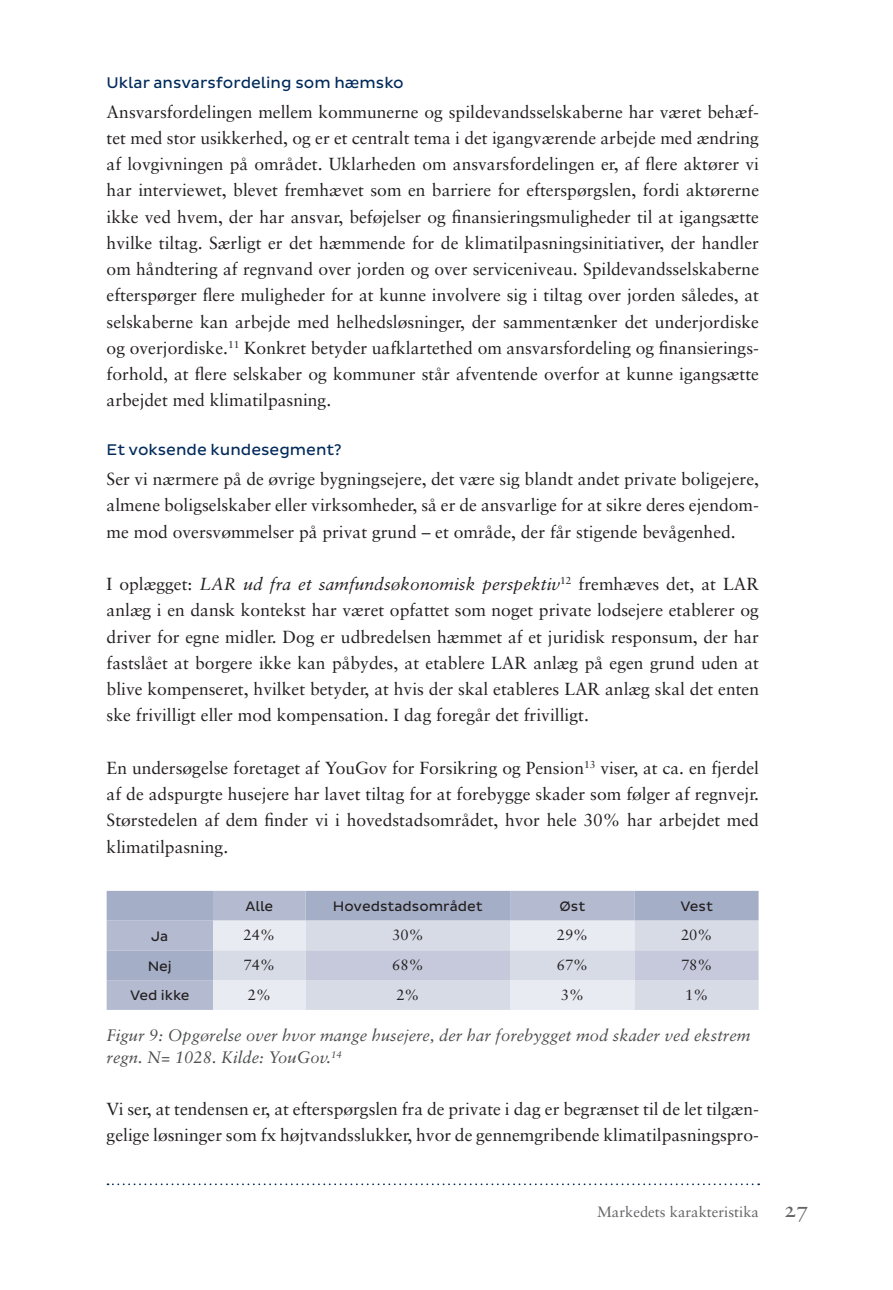
<style>
.page{position:relative;width:893px;height:1290px;background:#fff}
.page>*{position:absolute;margin:0;border:0;box-sizing:border-box;transform-origin:0 0}
.Normal_udenspace{font:17.5px/26.2px "Sabon";color:#231f20;text-align:justify}
.Billedtekst{font:italic 16.62px/21.9px "Sabon";color:#4b4c4d}
.Heading_4{font:15.75px "Pluto Sans";color:#002a5b}
.tabel_brod{font:14.88px "Sabon";color:#231f20}
.t1{font:14.88px "Sabon";color:#636366}
.Heading_4-2{font:14px "Pluto Sans";color:#231f20}
.s1{font-style:italic}
.s2{font-family:"Sabon Roman SC";font-size:22.75px}
</style>
<div class="page">
<svg style="left:108px;top:1183px;width:651px;height:2px"></svg>
<div style="left:635px;top:891px;width:124px;height:29px;background:#a5aec7"></div>
<svg style="left:107px;top:891px;width:528px;height:119px;background:#acb4cb"></svg>
<svg style="left:213px;top:920px;width:546px;height:90px;background:#d7dbe7"></svg>
<p class="Heading_4" style="left:107px;top:74px;width:299px">Uklar ansvarsfordeling som hæmsko</p>
<p class="Normal_udenspace" style="left:107px;top:98px;width:654px">Ansvarsfordelingen mellem kommunerne og spildevandsselskaberne har været behæf&shy;tet med stor usikkerhed, og er et centralt tema i det igangværende arbejde med ændring af lovgivningen på området. Uklarheden om ansvarsfordelingen er, af flere aktører vi har interviewet, blevet fremhævet som en barriere for efterspørgslen, fordi aktørerne ikke ved hvem, der har ansvar, beføjelser og finansieringsmuligheder til at igangsætte hvilke tiltag. Særligt er det hæmmende for de klimatilpasningsinitiativer, der handler om håndtering af regnvand over jorden og over serviceniveau. Spildevandsselskaberne efterspørger flere muligheder for at kunne involvere sig i tiltag over jorden således, at selskaberne kan arbejde med helhedsløsninger, der sammentænker det underjordiske og overjordiske.<sup>11</sup> Konkret betyder uafklartethed om ansvarsfordeling og finansierings&shy;forhold, at flere selskaber og kommuner står afventende overfor at kunne igangsætte arbejdet med klimatilpasning.</p>
<p class="Heading_4" style="left:107px;top:441px;width:237px">Et voksende kundesegment?</p>
<p class="Normal_udenspace" style="left:107px;top:466px;width:654px">Ser vi nærmere på de øvrige bygningsejere, det være sig blandt andet private boligejere, almene boligselskaber eller virksomheder, så er de ansvarlige for at sikre deres ejendom&shy;me mod oversvømmelser på privat grund – et område, der får stigende bevågenhed.</p>
<p class="Normal_udenspace" style="left:107px;top:571px;width:654px">I oplægget: <span class="s1">LAR ud fra et samfundsøkonomisk perspektiv</span><sup>12</sup> fremhæves det, at LAR anlæg i en dansk kontekst har været opfattet som noget private lodsejere etablerer og driver for egne midler. Dog er udbredelsen hæmmet af et juridisk responsum, der har fastslået at borgere ikke kan påbydes, at etablere LAR anlæg på egen grund uden at blive kompenseret, hvilket betyder, at hvis der skal etableres LAR anlæg skal det enten ske frivilligt eller mod kompensation. I dag foregår det frivilligt.</p>
<p class="Normal_udenspace" style="left:107px;top:754px;width:654px">En undersøgelse foretaget af YouGov for Forsikring og Pension<sup>13</sup> viser, at ca. en fjerdel af de adspurgte husejere har lavet tiltag for at forebygge skader som følger af regnvejr.<br>Størstedelen af dem finder vi i hovedstadsområdet, hvor hele 30% har arbejdet med klimatilpasning.</p>
<p class="Heading_4-2" style="left:245px;top:898px;width:29px">Alle</p>
<p class="Heading_4-2" style="left:333px;top:898px;width:151px">Hovedstadsområdet</p>
<p class="Heading_4-2" style="left:560px;top:898px;width:27px">Øst</p>
<p class="Heading_4-2" style="left:680px;top:898px;width:34px">Vest</p>
<p class="Heading_4-2" style="left:151px;top:928px;width:19px">Ja</p>
<p class="tabel_brod" style="left:244px;top:926px;width:33px">24%</p>
<p class="tabel_brod" style="left:392px;top:926px;width:33px">30%</p>
<p class="tabel_brod" style="left:557px;top:926px;width:33px">29%</p>
<p class="tabel_brod" style="left:681px;top:926px;width:33px">20%</p>
<p class="Heading_4-2" style="left:148px;top:958px;width:26px">Nej</p>
<p class="tabel_brod" style="left:244px;top:956px;width:33px">74%</p>
<p class="tabel_brod" style="left:392px;top:956px;width:33px">68%</p>
<p class="tabel_brod" style="left:557px;top:956px;width:33px">67%</p>
<p class="tabel_brod" style="left:681px;top:956px;width:33px">78%</p>
<p class="Heading_4-2" style="left:130px;top:987px;width:61px">Ved ikke</p>
<p class="tabel_brod" style="left:248px;top:986px;width:25px">2%</p>
<p class="tabel_brod" style="left:396px;top:986px;width:25px">2%</p>
<p class="tabel_brod" style="left:561px;top:986px;width:25px">3%</p>
<p class="tabel_brod" style="left:685px;top:986px;width:25px">1%</p>
<p class="Billedtekst" style="left:107px;top:1024px;width:645px">Figur 9: Opgørelse over hvor mange husejere, der har forebygget mod skader ved ekstrem regn. N= 1028. Kilde: YouGov.<sup>14</sup></p>
<p class="Normal_udenspace" style="left:107px;top:1096px;width:654px">Vi ser, at tendensen er, at efterspørgslen fra de private i dag er begrænset til de let tilgæn&shy;gelige løsninger som fx højtvandsslukker, hvor de gennemgribende klimatilpasningspro-</p>
<p class="t1" style="left:597px;top:1202px;width:213px">Markedets karakteristika <span class="s2">27</span></p>
</div>
